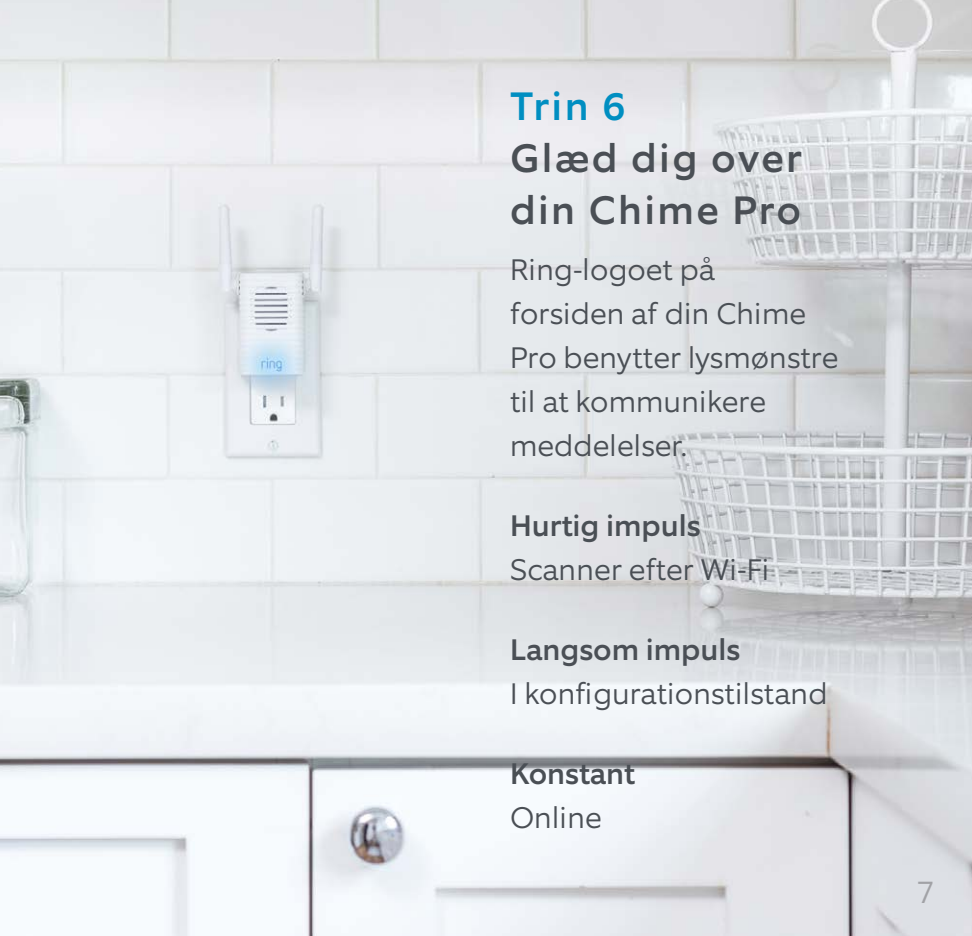
<style>
.page{position:relative;width:972px;height:936px;background:#fff}
.page>*{position:absolute;margin:0;border:0;box-sizing:border-box;transform-origin:0 0}
.Subhead{font:500 40px/52px "Equip";letter-spacing:.06em;color:#4a4f55}
.Step{font:500 40px "Equip";color:#008ec1}
.t1{font:300 32px "Equip";color:#a1a2a6}
.Body_Copy{font:300 30px/44px "Equip";color:#4a4f55}
.Body_Copy-2{font:500 30px/44px "Equip";color:#4a4f55}
.s1{font-weight:500}
.s2{font-weight:300}
</style>
<div class="page">
<img style="left:0;top:0;width:972px;height:936px">
<p class="Step" style="left:510px;top:81px;width:117px">Trin 6</p>
<p class="Subhead" style="left:510px;top:132px;width:293px">Glæd dig over din Chime Pro</p>
<p class="Body_Copy" style="left:510px;top:247px;width:330px">Ring-logoet på<br>forsiden af din Chime<br>Pro benytter lysmønstre til at kommunikere meddelelser.</p>
<p class="Body_Copy" style="left:510px;top:503px;width:261px"><span class="s1">Hurtig impuls<br></span>Scanner efter Wi-Fi</p>
<p class="Body_Copy" style="left:510px;top:627px;width:319px"><span class="s1">Langsom impuls<br></span>I konfigurationstilstand</p>
<p class="Body_Copy-2" style="left:510px;top:751px;width:126px">Konstant<br><span class="s2">Online</span></p>
<p class="t1" style="left:916px;top:871px;width:20px">7</p>
</div>
